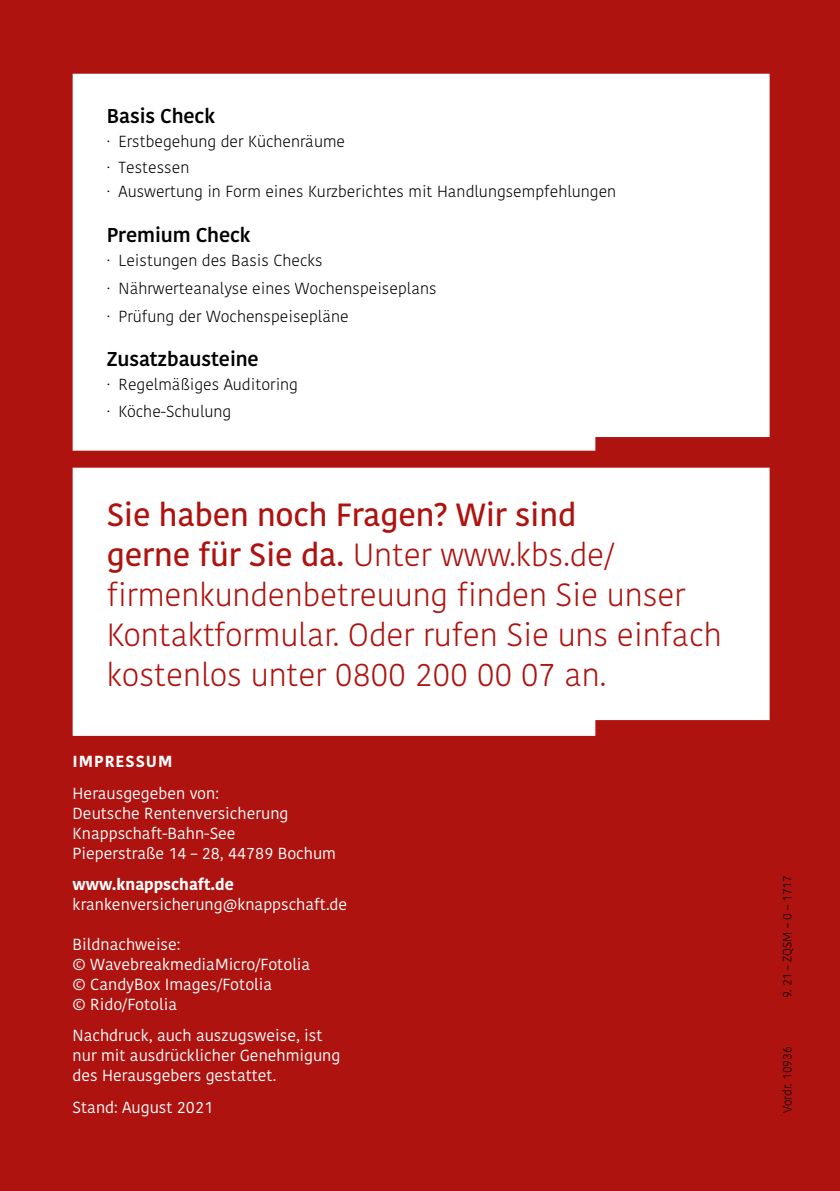
<style>
.page{position:relative;width:840px;height:1191px;background:#fff}
.page>*{position:absolute;margin:0;border:0;box-sizing:border-box;transform-origin:0 0}
._04_Fakten_Faktenbox_Kohinoor_Light_22pt{font:300 32px/40px "Kohinoor KBS";letter-spacing:-.005em;color:#ae130f}
._04_Fakten_Faktenbox_Kohinoor_Light_22pt-2{font:600 20px "Kohinoor KBS";letter-spacing:-.005em;color:#000}
._07_Impressum_Impressum_Kohinoor_Regular_{font:16px/20px "Kohinoor KBS";color:#fff}
.t1{font:300 16px "Kohinoor KBS";color:#000}
._07_Impressum_Impressum_Headline_Kohinoor{font:700 16px "Kohinoor KBS";letter-spacing:.06em;color:#fff}
.t2{font:300 12px "Kohinoor KBS";color:#000}
.s1{font-weight:500}
.s2{font-weight:700}
</style>
<div class="page">
<div style="left:0;top:0;width:839px;height:1191px;background:#ae130f"></div>
<div style="left:73px;top:468px;width:696px;height:268px;background:#fff"></div>
<div style="left:73px;top:74px;width:696px;height:376px;background:#fff"></div>
<p class="_04_Fakten_Faktenbox_Kohinoor_Light_22pt-2" style="left:107px;top:103px;width:110px">Basis Check</p>
<p class="t1" style="left:107px;top:131px;width:240px">· Erstbegehung der Küchenräume</p>
<p class="t1" style="left:107px;top:157px;width:84px">· Testessen</p>
<p class="t1" style="left:107px;top:181px;width:511px">· Auswertung in Form eines Kurzberichtes mit Handlungsempfehlungen</p>
<p class="_04_Fakten_Faktenbox_Kohinoor_Light_22pt-2" style="left:107px;top:222px;width:146px">Premium Check</p>
<p class="t1" style="left:107px;top:250px;width:217px">· Leistungen des Basis Checks</p>
<p class="t1" style="left:107px;top:278px;width:331px">· Nährwerteanalyse eines Wochenspeiseplans</p>
<p class="t1" style="left:107px;top:306px;width:243px">· Prüfung der Wochenspeisepläne</p>
<p class="_04_Fakten_Faktenbox_Kohinoor_Light_22pt-2" style="left:107px;top:346px;width:154px">Zusatzbausteine</p>
<p class="t1" style="left:107px;top:374px;width:193px">· Regelmäßiges Auditoring</p>
<p class="t1" style="left:107px;top:401px;width:126px">· Köche-Schulung</p>
<p class="_04_Fakten_Faktenbox_Kohinoor_Light_22pt" style="left:107px;top:495px;width:616px"><span class="s1">Sie haben noch Fragen? Wir sind<br>gerne für Sie da.</span> Unter www.kbs.de/ firmenkundenbetreuung finden Sie unser Kontaktformular. Oder rufen Sie uns einfach kostenlos unter 0800 200 00 07 an.</p>
<p class="_07_Impressum_Impressum_Headline_Kohinoor" style="left:73px;top:751px;width:101px">IMPRESSUM</p>
<p class="_07_Impressum_Impressum_Kohinoor_Regular_" style="left:73px;top:783px;width:265px">Herausgegeben von:<br>Deutsche Rentenversicherung<br>Knappschaft-Bahn-See<br>Pieperstraße 14 – 28, 44789 Bochum</p>
<p class="_07_Impressum_Impressum_Kohinoor_Regular_" style="left:73px;top:874px;width:276px"><span class="s2">www.knappschaft.de </span>krankenversicherung@knappschaft.de</p>
<p class="_07_Impressum_Impressum_Kohinoor_Regular_" style="left:73px;top:934px;width:239px">Bildnachweise:<br>© WavebreakmediaMicro/Fotolia © CandyBox Images/Fotolia<br>© Rido/Fotolia</p>
<p class="_07_Impressum_Impressum_Kohinoor_Regular_" style="left:73px;top:1026px;width:269px">Nachdruck, auch auszugsweise, ist nur mit ausdrücklicher Genehmigung des Herausgebers gestattet.</p>
<p class="_07_Impressum_Impressum_Kohinoor_Regular_" style="left:73px;top:1097px;width:142px">Stand: August 2021</p>
<p class="t2" style="left:779px;top:998px;width:125px;rotate:-90deg">9. 21 – ZQSM – 0 – 1717</p>
<p class="t2" style="left:779px;top:1112px;width:68px;rotate:-90deg">Vordr. 10936</p>
</div>
